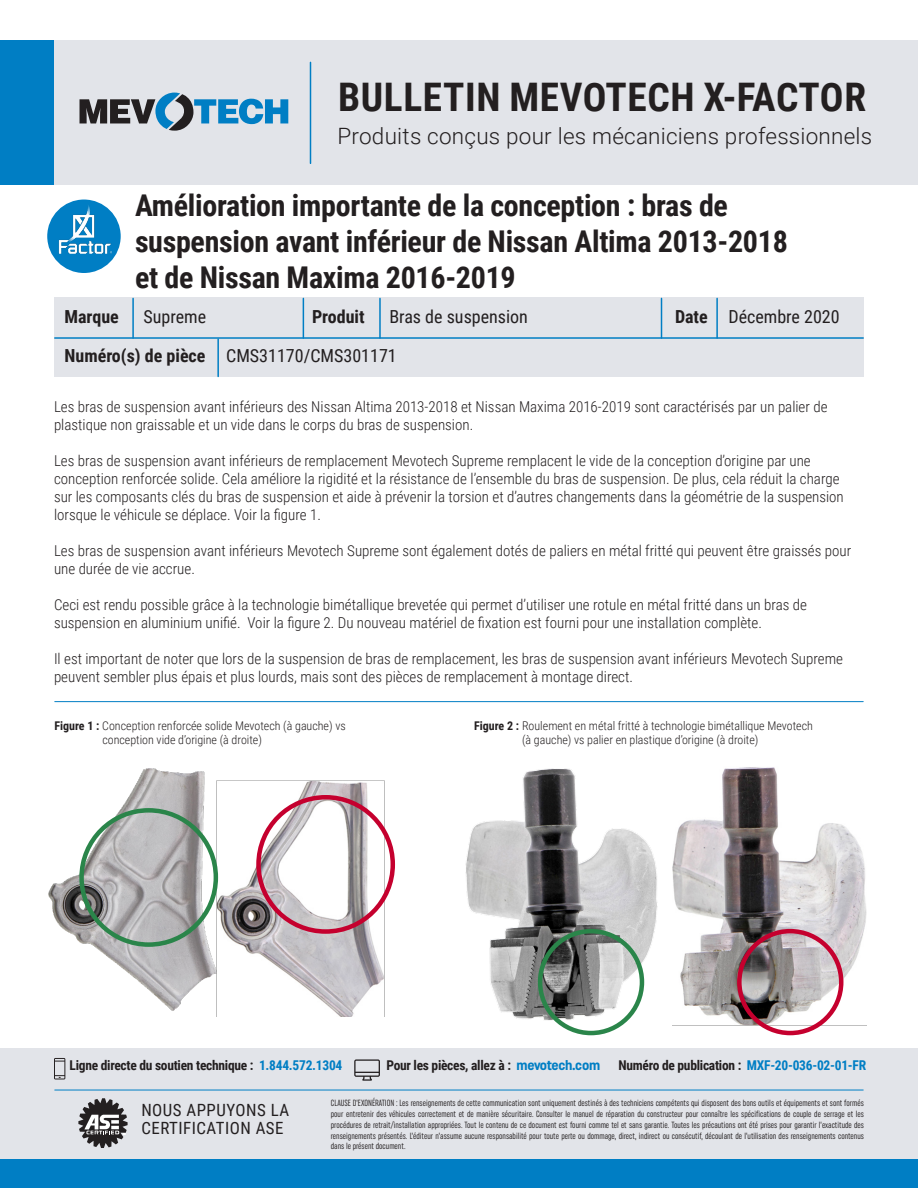
<style>
.page{position:relative;width:918px;height:1188px;background:#fff}
.page>*{position:absolute;margin:0;border:0;box-sizing:border-box;transform-origin:0 0}
.t1{font:700 39.3px "Roboto Condensed";letter-spacing:.015em;color:#231f20}
.t2{font:700 30px/36px "Roboto Condensed";letter-spacing:-.01em;color:#231f20}
.t3{font:300 22.5px "Roboto";letter-spacing:.01em;color:#231f20}
.t4{font:18px "Roboto Condensed";color:#231f20}
.t5{font:700 18px "Roboto Condensed";color:#231f20}
.t6{font:16.8px "Roboto Condensed";letter-spacing:.03em;color:#231f20}
.t7{font:300 15px/18px "Roboto Condensed";color:#231f20}
.t8{font:700 13.5px "Roboto Condensed";letter-spacing:-.02em;color:#231f20}
.t9{font:300 12px/14.4px "Roboto Condensed";color:#231f20}
.t10{font:extra-condensed 9px/10.8px "Uniform";color:#231f20;text-align:justify}
.s1{font-weight:700}
.s2{color:#007ec4}
.s3{font-family:"Uniform Condensed";font-size:14.25px;color:#007ec4}
</style>
<div class="page">
<div style="left:0;top:1049px;width:918px;height:139px;background:#e2e4e9"></div>
<div style="left:0;top:1160px;width:918px;height:28px;background:#007ec4"></div>
<svg style="left:78px;top:1098px;width:50px;height:50px"></svg>
<svg style="left:54px;top:1058px;width:11px;height:21px"></svg>
<svg style="left:354px;top:1059px;width:26px;height:22px"></svg>
<hr style="left:55px;top:1090px;width:808px;height:1px;background:#007ec4">
<div style="left:54px;top:298px;width:810px;height:79px;background:#e2e4e9"></div>
<hr style="left:303px;top:298px;width:1px;height:40px;background:#007ec4">
<hr style="left:661px;top:298px;width:1px;height:40px;background:#007ec4">
<hr style="left:379px;top:298px;width:2px;height:40px;background:#007ec4">
<hr style="left:716px;top:298px;width:2px;height:40px;background:#007ec4">
<hr style="left:132px;top:298px;width:2px;height:40px;background:#007ec4">
<hr style="left:55px;top:337px;width:808px;height:2px;background:#007ec4">
<hr style="left:217px;top:339px;width:2px;height:37px;background:#007ec4">
<div style="left:44px;top:40px;width:874px;height:145px;background:#e2e4e9"></div>
<div style="left:0;top:40px;width:54px;height:145px;background:#007ec4"></div>
<hr style="left:310px;top:62px;width:1px;height:101px;background:#007ec4">
<svg style="left:80px;top:93px;width:208px;height:38px"></svg>
<hr style="left:55px;top:701px;width:808px;height:1px;background:#007ec4">
<div style="left:47px;top:200px;width:74px;height:73px;background:#007ec4;border-radius:50%"></div>
<img style="left:58px;top:239px;width:54px;height:15px">
<img style="left:67px;top:205px;width:31px;height:37px">
<img style="left:48px;top:768px;width:174px;height:243px">
<img style="left:465px;top:768px;width:193px;height:256px">
<img style="left:672px;top:767px;width:194px;height:259px">
<img style="left:216px;top:781px;width:168px;height:235px">
<div style="left:79px;top:808px;width:139px;height:139px;border:4px solid #2a854a;border-radius:50%"></div>
<div style="left:538px;top:929px;width:106px;height:106px;border:4px solid #2a854a;border-radius:50%"></div>
<div style="left:737px;top:929px;width:106px;height:106px;border:4px solid #c5002e;border-radius:50%"></div>
<div style="left:256px;top:795px;width:139px;height:139px;border:4px solid #c5002e;border-radius:50%"></div>
<p class="t1" style="left:338px;top:70px;width:529px">BULLETIN MEVOTECH X-FACTOR</p>
<p class="t3" style="left:338px;top:120px;width:536px">Produits conçus pour les mécaniciens professionnels</p>
<p class="t2" style="left:135px;top:186px;width:654px">Amélioration importante de la conception : bras de suspension avant inférieur de Nissan Altima 2013-2018 et de Nissan Maxima 2016-2019</p>
<p class="t5" style="left:64px;top:304px;width:56px">Marque</p>
<p class="t4" style="left:144px;top:304px;width:64px">Supreme</p>
<p class="t5" style="left:312px;top:304px;width:54px">Produit</p>
<p class="t4" style="left:389px;top:304px;width:140px">Bras de suspension</p>
<p class="t4" style="left:675px;top:304px;width:166px"><span class="s1">Date</span> Décembre 2020</p>
<p class="t4" style="left:64px;top:343px;width:334px"><span class="s1">Numéro(s) de pièce</span> CMS31170/CMS301171</p>
<p class="t7" style="left:54px;top:397px;width:775px">Les bras de suspension avant inférieurs des Nissan Altima 2013-2018 et Nissan Maxima 2016-2019 sont caractérisés par un palier de plastique non graissable et un vide dans le corps du bras de suspension.</p>
<p class="t7" style="left:54px;top:451px;width:791px">Les bras de suspension avant inférieurs de remplacement Mevotech Supreme remplacent le vide de la conception d’origine par une conception renforcée solide. Cela améliore la rigidité et la résistance de l’ensemble du bras de suspension. De plus, cela réduit la charge sur les composants clés du bras de suspension et aide à prévenir la torsion et d’autres changements dans la géométrie de la suspension lorsque le véhicule se déplace. Voir la figure 1.</p>
<p class="t7" style="left:54px;top:541px;width:799px">Les bras de suspension avant inférieurs Mevotech Supreme sont également dotés de paliers en métal fritté qui peuvent être graissés pour une durée de vie accrue.</p>
<p class="t7" style="left:54px;top:595px;width:755px">Ceci est rendu possible grâce à la technologie bimétallique brevetée qui permet d’utiliser une rotule en métal fritté dans un bras de suspension en aluminium unifié. Voir la figure 2. Du nouveau matériel de fixation est fourni pour une installation complète.</p>
<p class="t7" style="left:54px;top:649px;width:791px">Il est important de noter que lors de la suspension de bras de remplacement, les bras de suspension avant inférieurs Mevotech Supreme peuvent sembler plus épais et plus lourds, mais sont des pièces de remplacement à montage direct.</p>
<p class="t9" style="left:102px;top:718px;width:245px;text-indent:-48px"><span class="s1">Figure 1 :</span> Conception renforcée solide Mevotech (à gauche) vs conception vide d’origine (à droite)</p>
<p class="t9" style="left:474px;top:718px;width:340px;text-align:center"><span class="s1">Figure 2 :</span> Roulement en métal fritté à technologie bimétallique Mevotech (à gauche) vs palier en plastique d’origine (à droite)</p>
<p class="t8" style="left:70px;top:1055px;width:274px">Ligne directe du soutien technique : <span class="s2">1.844.572.1304</span></p>
<p class="t8" style="left:386px;top:1055px;width:215px">Pour les pièces, allez à : <span class="s3">mevotech.com</span></p>
<p class="t8" style="left:619px;top:1055px;width:249px">Numéro de publication : <span class="s2">MXF-20-036-02-01-FR</span></p>
<p class="t6" style="left:141px;top:1098px;width:149px">NOUS APPUYONS LA</p>
<p class="t6" style="left:141px;top:1116px;width:144px">CERTIFICATION ASE</p>
<p class="t10" style="left:331px;top:1098px;width:535px">CLAUSE D’EXONÉRATION : Les renseignements de cette communication sont uniquement destinés à des techniciens compétents qui disposent des bons outils et équipements et sont formés pour entretenir des véhicules correctement et de manière sécuritaire. Consulter le manuel de réparation du constructeur pour connaître les spécifications de couple de serrage et les procédures de retrait/installation appropriées. Tout le contenu de ce document est fourni comme tel et sans garantie. Toutes les précautions ont été prises pour garantir l’exactitude des renseignements présentés. L’éditeur n’assume aucune responsabilité pour toute perte ou dommage, direct, indirect ou consécutif, découlant de l’utilisation des renseignements contenus dans le présent document.</p>
</div>
